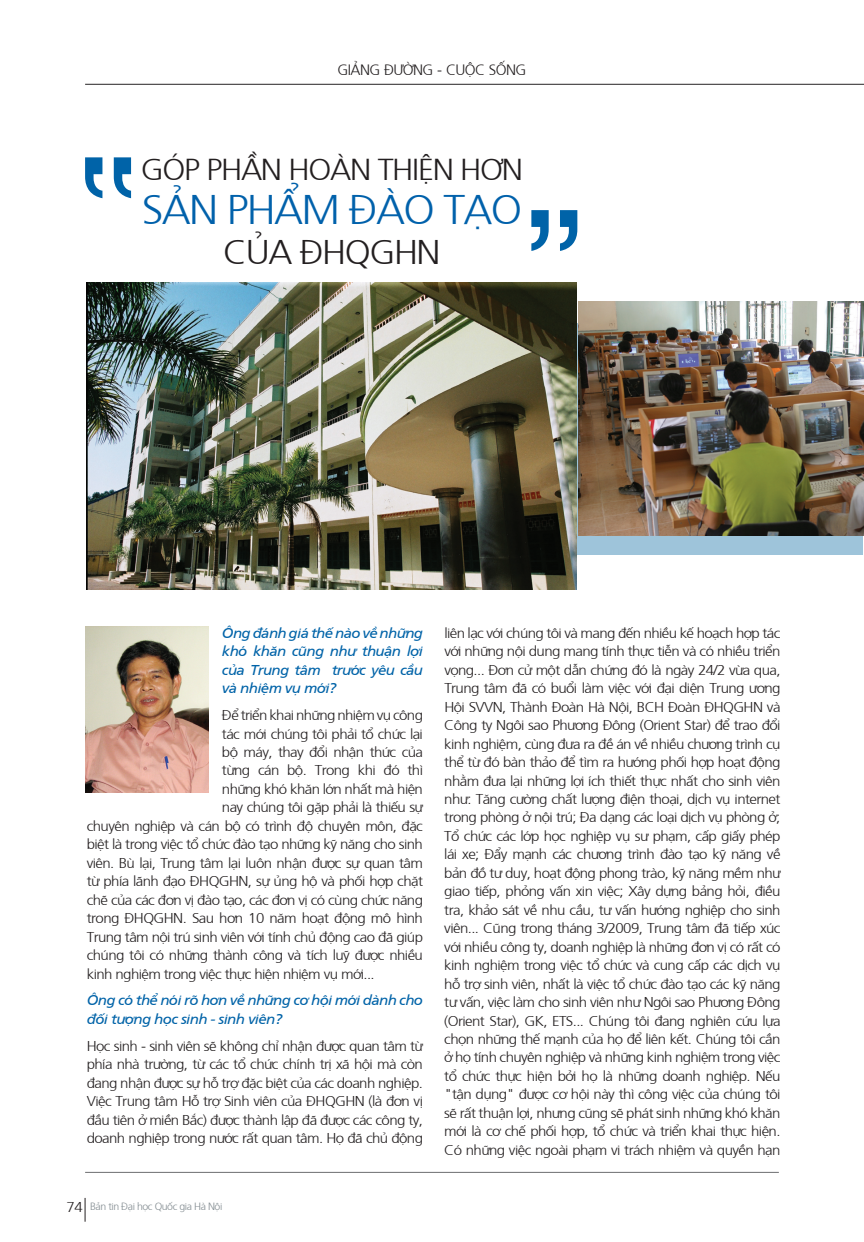
<style>
.page{position:relative;width:864px;height:1242px;background:#fff}
.page>*{position:absolute;margin:0;border:0;box-sizing:border-box;transform-origin:0 0}
.t1{font:300 41.25px "Frutiger";letter-spacing:-.04em;color:#0161ab;scale:1.05 1}
.t2{font:300 34.2px "Frutiger";letter-spacing:-.04em;color:#231f20;scale:1.05 1}
.t3{font:300 30.15px "Frutiger";letter-spacing:-.04em;color:#231f20;scale:1.05 1}
.t4{font:300 15px "Frutiger";letter-spacing:-.04em;color:#231f20}
.t5{font:300 14.25px/18.5px "Frutiger";letter-spacing:-.04em;color:#231f20;text-align:justify;scale:1.05 1}
.t6{font:italic 14.25px/18.5px "Frutiger";letter-spacing:-.04em;color:#0063a8;text-align:justify;scale:1.05 1}
.t7{font:300 10.5px "Frutiger";letter-spacing:-.04em;color:#838c91}
.s1{font-size:14.25px;color:#231f20}
</style>
<div class="page">
<div style="left:87px;top:323px;width:775px;height:231px;background:#9ec4da"></div>
<svg style="left:531px;top:210px;width:46px;height:41px"></svg>
<svg style="left:85px;top:157px;width:46px;height:41px"></svg>
<img style="left:87px;top:283px;width:489px;height:306px">
<img style="left:85px;top:626px;width:123px;height:166px">
<img style="left:578px;top:302px;width:284px;height:234px">
<hr style="left:85px;top:84px;width:778px;height:1px;background:#262324">
<hr style="left:85px;top:1172px;width:693px;height:1px;background:#6c6d70">
<svg style="left:85px;top:1198px;width:1px;height:23px"></svg>
<p class="t4" style="left:337px;top:59px;width:190px">GIẢNG ĐƯỜNG - CUỘC SỐNG</p>
<h3 class="t3" style="left:141px;top:148px;width:361px">Góp phần hoàn thiện hơn</h3>
<h1 class="t1" style="left:142px;top:181px;width:24px">sản</h1>
<h1 class="t1" style="left:227px;top:181px;width:283px">phẩm đào tạo</h1>
<h2 class="t2" style="left:223px;top:228px;width:208px">của ĐHQGHN</h2>
<p class="t6" style="left:222px;top:622px;width:193px">Ông đánh giá thế nào về những khó khăn cũng như thuận lợi của Trung tâm trước yêu cầu và nhiệm vụ mới?</p>
<p class="t5" style="left:222px;top:705px;width:193px">Để triển khai những nhiệm vụ công</p>
<p class="t5" style="left:222px;top:723px;width:193px">tác mới chúng tôi phải tổ chức lại</p>
<p class="t5" style="left:222px;top:742px;width:193px">bộ máy, thay đổi nhận thức của</p>
<p class="t5" style="left:222px;top:760px;width:193px">từng cán bộ. Trong khi đó thì</p>
<p class="t5" style="left:222px;top:779px;width:193px">những khó khăn lớn nhất mà hiện</p>
<p class="t5" style="left:222px;top:797px;width:193px">nay chúng tôi gặp phải là thiếu sự</p>
<p class="t5" style="left:87px;top:815px;width:321px">chuyên nghiệp và cán bộ có trình độ chuyên môn, đặc</p>
<p class="t5" style="left:87px;top:834px;width:321px">biệt là trong việc tổ chức đào tạo những kỹ năng cho sinh</p>
<p class="t5" style="left:87px;top:852px;width:321px">viên. Bù lại, Trung tâm lại luôn nhận được sự quan tâm</p>
<p class="t5" style="left:87px;top:871px;width:321px">từ phía lãnh đạo ĐHQGH N, sự ủng hộ và phối hợp chặt</p>
<p class="t5" style="left:87px;top:889px;width:321px">chẽ của các đơn vị đào tạo, các đơn vị có cùng chức năng</p>
<p class="t5" style="left:87px;top:908px;width:321px">trong ĐHQGH N. Sau hơn 10 năm hoạt động mô hình</p>
<p class="t5" style="left:87px;top:926px;width:321px">Trung tâm nội trú sinh viên với tính chủ động cao đã giúp</p>
<p class="t5" style="left:87px;top:945px;width:321px">chúng tôi có những thành công và tích luỹ được nhiều</p>
<p class="t5" style="left:87px;top:963px;width:275px">kinh nghiệm trong việc thực hiện nhiệm vụ mới...</p>
<p class="t6" style="left:87px;top:990px;width:321px">Ông có thể nói rõ hơn về những cơ hội mới dành cho đối tượng học sinh - sinh viên?</p>
<p class="t5" style="left:87px;top:1035px;width:321px">Học sinh - sinh viên sẽ không chỉ nhận được quan tâm từ phía nhà trường, từ các tổ chức chính trị xã hội mà còn đang nhận được sự hỗ trợ đặc biệt của các doanh nghiệp.<br>Việc Trung tâm Hỗ trợ Sinh viên của ĐHQGH N (là đơn vị đầu tiên ở miền Bắc) được thành lập đã được các công ty, doanh nghiệp trong nước rất quan tâm. Họ đã chủ động</p>
<p class="t7" style="left:67px;top:1198px;width:157px"><span class="s1">74</span> Bản tin Đại học Quốc gia Hà Nội</p>
<p class="t5" style="left:444px;top:623px;width:321px">liên lạc với chúng tôi và mang đến nhiều kế hoạch hợp tác với những nội dung mang tính thực tiễn và có nhiều triển vọng... Đơn cử một dẫn chứng đó là ngày 24/2 vừa qua, Trung tâm đã có buổi làm việc với đại diện Trung ương Hội SVVN, Thành Đoàn Hà Nội, BCH Đoàn ĐHQGH N và Công ty Ngôi sao Phương Đông (Orient Star) để trao đổi kinh nghiệm, cùng đưa ra đề án về nhiều chương trình cụ thể từ đó bàn thảo để tìm ra hướng phối hợp hoạt động nhằm đưa lại những lợi ích thiết thực nhất cho sinh viên như: Tăng cường chất lượng điện thoại, dịch vụ internet trong phòng ở nội trú; Đa dạng các loại dịch vụ phòng ở; Tổ chức các lớp học nghiệp vụ sư phạm, cấp giấy phép lái xe; Đẩy mạnh các chương trình đào tạo kỹ năng về bản đồ tư duy, hoạt động phong trào, kỹ năng mềm như giao tiếp, phỏng vấn xin việc; Xây dựng bảng hỏi, điều tra, khảo sát về nhu cầu, tư vấn hướng nghiệp cho sinh viên... Cũng trong tháng 3/2009, Trung tâm đã tiếp xúc với nhiều công ty, doanh nghiệp là những đơn vị có rất có kinh nghiệm trong việc tổ chức và cung cấp các dịch vụ hỗ trợ sinh viên, nhất là việc tổ chức đào tạo các kỹ năng tư vấn, việc làm cho sinh viên như Ngôi sao Phương Đông (Orient Star), GK, ETS... Chúng tôi đang nghiên cứu lựa chọn những thế mạnh của họ để liên kết. Chúng tôi cần ở họ tính chuyên nghiệp và những kinh nghiệm trong việc tổ chức thực hiện bởi họ là những doanh nghiệp. Nếu "tận dụng" được cơ hội này thì công việc của chúng tôi sẽ rất thuận lợi, nhưng cũng sẽ phát sinh những khó khăn mới là cơ chế phối hợp, tổ chức và triển khai thực hiện.<br>Có những việc ngoài phạm vi trách nhiệm và quyền hạn</p>
</div>
